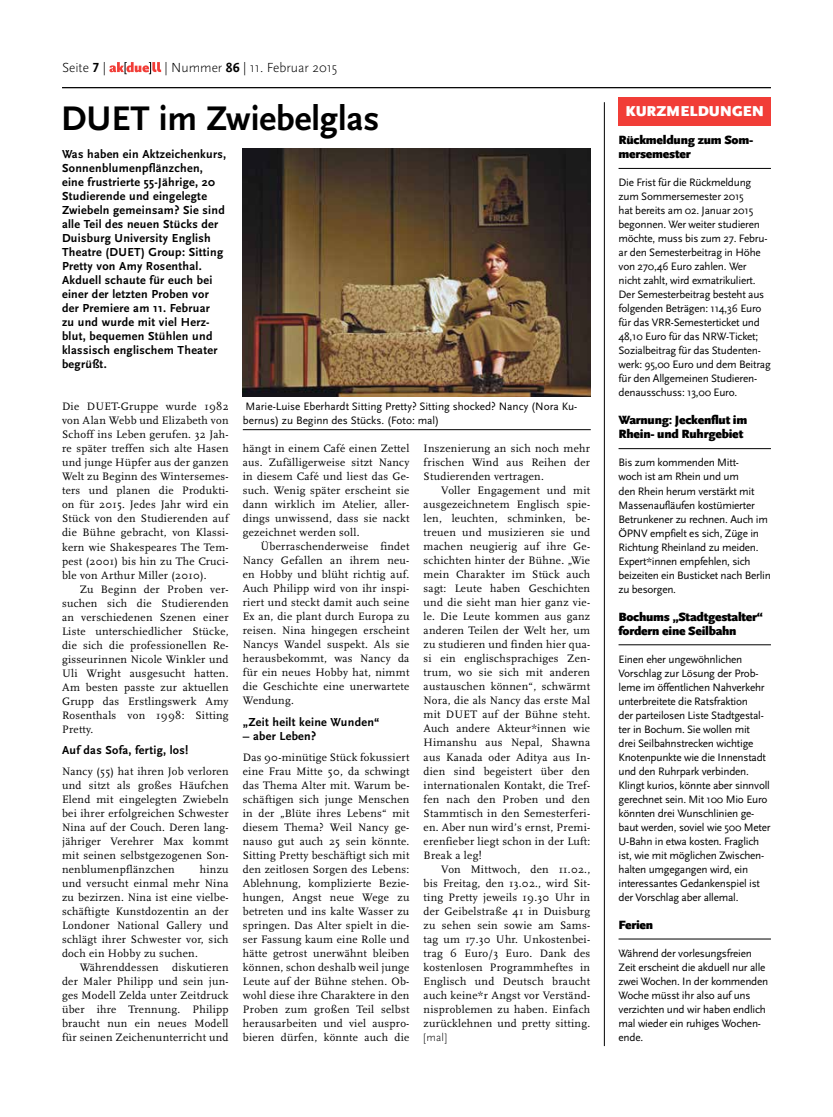
<style>
.page{position:relative;width:833px;height:1117px;background:#fff}
.page>*{position:absolute;margin:0;border:0;box-sizing:border-box;transform-origin:0 0}
.t1{font:700 35.62px "Scala Sans";color:#000}
.t2{font:900 15px "Scala Sans";color:#fff}
.t3{font:300 13.75px "Scala Sans";color:#000}
.t4{font:900 12.5px/14px "Scala Sans";letter-spacing:-.02em;color:#000}
.t5{font:700 12.12px/14px "Scala Sans";letter-spacing:.025em;color:#000}
.t6{font:11.25px/14px "Scala";letter-spacing:.025em;color:#000;text-align:justify}
.t7{font:11.25px/14px "Scala Sans";letter-spacing:-.02em;color:#000}
.t8{font:11.25px/14px "Scala Sans";color:#000}
.t9{font:300 11.25px "Scala Sans";color:#000}
.s1{font-family:"Scala Sans Caps";font-weight:700}
</style>
<div class="page">
<hr style="left:62px;top:87px;width:709px;height:1px;background:#000">
<svg style="left:109px;top:62px;width:52px;height:12px"></svg>
<hr style="left:604px;top:102px;width:1px;height:943px;background:#000">
<div style="left:618px;top:97px;width:153px;height:28px;background:#f13d37"></div>
<hr style="left:618px;top:168px;width:153px;height:1px;background:#000">
<hr style="left:618px;top:448px;width:153px;height:1px;background:#000">
<hr style="left:618px;top:644px;width:153px;height:1px;background:#000">
<hr style="left:618px;top:938px;width:153px;height:1px;background:#000">
<img style="left:243px;top:149px;width:347px;height:247px">
<hr style="left:243px;top:429px;width:348px;height:1px;background:#000">
<p class="t3" style="left:62px;top:60px;width:45px">Seite <span class="s1">7</span> |</p>
<p class="t3" style="left:165px;top:60px;width:174px">| Nummer <span class="s1">86</span> | 11. Februar 2015</p>
<h1 class="t1" style="left:61px;top:99px;width:320px">DUET im Zwiebelglas</h1>
<p class="t5" style="left:62px;top:148px;width:166px">Was haben ein Aktzeichenkurs,<br>Sonnenblumenpflänzchen, eine frustrierte 55-Jährige, 20<br>Studierende und eingelegte<br>Zwiebeln gemeinsam? Sie sind alle Teil des neuen Stücks der<br>Duisburg University English<br>Theatre (DUET) Group: Sitting<br>Pretty von Amy Rosenthal.<br>Akduell schaute für euch bei einer der letzten Proben vor der Premiere am 11. Februar<br>zu und wurde mit viel Herz&shy;blut, bequemen Stühlen und klassisch englischem Theater begrüßt.</p>
<p class="t6" style="left:62px;top:400px;width:168px">Die DUET-Gruppe wurde 1982 von Alan Webb und Elizabeth von Schoff ins Leben gerufen. 32 Jah&shy;re später treffen sich alte Hasen und junge Hüpfer aus der ganzen Welt zu Beginn des Wintersemes&shy;ters und planen die Produkti&shy;on für 2015. Jedes Jahr wird ein Stück von den Studierenden auf die Bühne gebracht, von Klassi&shy;kern wie Shakespeares The Tem&shy;pest (2001) bis hin zu The Cruci&shy;ble von Arthur Miller (2010).</p>
<p class="t6" style="left:62px;top:582px;width:168px;text-indent:18px">Zu Beginn der Proben ver&shy;suchen sich die Studierenden an verschiedenen Szenen einer Liste unterschiedlicher Stücke, die sich die professionellen Re&shy;gisseurinnen Nicole Winkler und Uli Wright ausgesucht hatten.<br>Am besten passte zur aktuellen Grupp das Erstlingswerk Amy Rosenthals von 1998: Sitting Pretty.</p>
<p class="t5" style="left:62px;top:743px;width:128px">Auf das Sofa, fertig, los!</p>
<p class="t6" style="left:62px;top:764px;width:168px">Nancy (55) hat ihren Job verloren und sitzt als großes Häufchen Elend mit eingelegten Zwiebeln bei ihrer erfolgreichen Schwester Nina auf der Couch. Deren lang&shy;jähriger Verehrer Max kommt mit seinen selbstgezogenen Son&shy;nenblumenpflänzchen</p>
<p class="t6" style="left:62px;top:862px;width:168px;text-indent:138px">hinzu und versucht einmal mehr Nina zu bezirzen. Nina ist eine vielbe&shy;schäftigte Kunstdozentin an der Londoner National Gallery und schlägt ihrer Schwester vor, sich doch ein Hobby zu suchen.</p>
<p class="t6" style="left:62px;top:960px;width:168px;text-indent:18px">Währenddessen diskutieren der Maler Philipp und sein jun&shy;ges Modell Zelda unter Zeitdruck über ihre Trennung. Philipp braucht nun ein neues Modell für seinen Zeichenunterricht und</p>
<p class="t8" style="left:243px;top:400px;width:336px">Marie-Luise Eberhardt Sitting Pretty? Sitting shocked? Nancy (Nora Ku&shy;bernus) zu Beginn des Stücks. (Foto: mal)</p>
<p class="t6" style="left:243px;top:442px;width:168px">hängt in einem Café einen Zettel aus. Zufälligerweise sitzt Nancy in diesem Café und liest das Ge&shy;such. Wenig später erscheint sie dann wirklich im Atelier, aller&shy;dings unwissend, dass sie nackt gezeichnet werden soll.</p>
<p class="t6" style="left:243px;top:540px;width:168px;text-indent:18px">Überraschenderweise findet Nancy Gefallen an ihrem neu&shy;en Hobby und blüht richtig auf.<br>Auch Philipp wird von ihr inspi&shy;riert und steckt damit auch seine Ex an, die plant durch Europa zu reisen. Nina hingegen erscheint Nancys Wandel suspekt. Als sie herausbekommt, was Nancy da für ein neues Hobby hat, nimmt die Geschichte eine unerwartete Wendung.</p>
<p class="t5" style="left:243px;top:715px;width:138px">„Zeit heilt keine Wunden“</p>
<p class="t5" style="left:243px;top:729px;width:75px">– aber Leben?</p>
<p class="t6" style="left:243px;top:750px;width:168px">Das 90-minütige Stück fokussiert eine Frau Mitte 50, da schwingt das Thema Alter mit. Warum be&shy;schäftigen sich junge Menschen in der „Blüte ihres Lebens“ mit diesem Thema? Weil Nancy ge&shy;nauso gut auch 25 sein könnte.<br>Sitting Pretty beschäftigt sich mit den zeitlosen Sorgen des Lebens:<br>Ablehnung, komplizierte Bezie&shy;hungen, Angst neue Wege zu betreten und ins kalte Wasser zu springen. Das Alter spielt in die&shy;ser Fassung kaum eine Rolle und hätte getrost unerwähnt bleiben können, schon deshalb weil junge Leute auf der Bühne stehen. Ob&shy;wohl diese ihre Charaktere in den Proben zum großen Teil selbst herausarbeiten und viel auspro&shy;bieren dürfen, könnte auch die</p>
<p class="t6" style="left:423px;top:442px;width:168px">Inszenierung an sich noch mehr frischen Wind aus Reihen der Studierenden vertragen.</p>
<p class="t6" style="left:423px;top:484px;width:168px;text-indent:18px">Voller Engagement und mit ausgezeichnetem Englisch spie&shy;len, leuchten, schminken, be&shy;treuen und musizieren sie und machen neugierig auf ihre Ge&shy;schichten hinter der Bühne. „Wie mein Charakter im Stück auch sagt: Leute haben Geschichten und die sieht man hier ganz vie&shy;le. Die Leute kommen aus ganz anderen Teilen der Welt her, um zu studieren und finden hier qua&shy;si ein englischsprachiges Zen&shy;trum, wo sie sich mit anderen austauschen können“, schwärmt Nora, die als Nancy das erste Mal mit DUET auf der Bühne steht.<br>Auch andere Akteur*innen wie Himanshu aus Nepal, Shawna aus Kanada oder Aditya aus In&shy;dien sind begeistert über den internationalen Kontakt, die Tref&shy;fen nach den Proben und den Stammtisch in den Semesterferi&shy;en. Aber nun wird’s ernst, Premi&shy;erenfieber liegt schon in der Luft:<br>Break a leg!</p>
<p class="t6" style="left:423px;top:861px;width:168px;text-indent:18px">Von Mittwoch, den 11.02., bis Freitag, den 13.02., wird Sit&shy;ting Pretty jeweils 19.30 Uhr in der Geibelstraße 41 in Duisburg zu sehen sein sowie am Sams&shy;tag um 17.30 Uhr. Unkostenbei&shy;trag 6 Euro/3 Euro. Dank des kostenlosen Programmheftes in Englisch und Deutsch braucht auch keine*r Angst vor Verständ&shy;nisproblemen zu haben. Einfach zurücklehnen und pretty sitting.</p>
<p class="t9" style="left:423px;top:1030px;width:25px">[mal]</p>
<h2 class="t2" style="left:625px;top:103px;width:140px">kurzm eldungen</h2>
<p class="t4" style="left:618px;top:134px;width:136px">Rückmeldung zum Som&shy;mersemester</p>
<p class="t7" style="left:618px;top:176px;width:154px">Die Frist für die Rückmeldung zum Sommersemester 2015<br>hat bereits am 02. Januar 2015 begonnen. Wer weiter studieren möchte, muss bis zum 27. Febru&shy;ar den Semesterbeitrag in Höhe von 270,46 Euro zahlen. Wer nicht zahlt, wird exmatrikuliert.<br>Der Semesterbeitrag besteht aus folgenden Beträgen: 114,36 Euro für das VRR-Semesterticket und<br>48,10 Euro für das NRW-Ticket;<br>Sozialbeitrag für das Studenten&shy;werk: 95,00 Euro und dem Beitrag für den Allgemeinen Studieren&shy;denausschuss: 13,00 Euro.</p>
<p class="t4" style="left:618px;top:414px;width:130px">Warnung: Jeckenflut im<br>Rhein- und Ruhrgebiet</p>
<p class="t7" style="left:618px;top:456px;width:154px">Bis zum kommenden Mitt-<br>woch ist am Rhein und um<br>den Rhein herum verstärkt mit<br>Massenaufläufen kostümierter<br>Betrunkener zu rechnen. Auch im<br>ÖPNV empfielt es sich, Züge in<br>Richtung Rheinland zu meiden.<br>Expert*innen empfehlen, sich beizeiten ein Busticket nach Berlin zu besorgen.</p>
<p class="t4" style="left:618px;top:610px;width:146px">Bochums „Stadtgestalter“ fordern eine Seilbahn</p>
<p class="t7" style="left:618px;top:652px;width:154px">Einen eher ungewöhnlichen<br>Vorschlag zur Lösung der Prob&shy;leme im öffentlichen Nahverkehr unterbreitete die Ratsfraktion<br>der parteilosen Liste Stadtgestal&shy;ter in Bochum. Sie wollen mit<br>drei Seilbahnstrecken wichtige<br>Knotenpunkte wie die Innenstadt und den Ruhrpark verbinden.<br>Klingt kurios, könnte aber sinnvoll gerechnet sein. Mit 100 Mio Euro könnten drei Wunschlinien ge&shy;baut werden, soviel wie 500 Meter<br>U-Bahn in etwa kosten. Fraglich ist, wie mit möglichen Zwischen&shy;halten umgegangen wird, ein interessantes Gedankenspiel ist der Vorschlag aber allemal.</p>
<p class="t4" style="left:618px;top:918px;width:36px">Ferien</p>
<p class="t7" style="left:618px;top:946px;width:151px">Während der vorlesungsfreien<br>Zeit erscheint die akduell nur alle zwei Wochen. In der kommenden<br>Woche müsst ihr also auf uns verzichten und wir haben endlich mal wieder ein ruhiges Wochen&shy;ende.</p>
</div>
